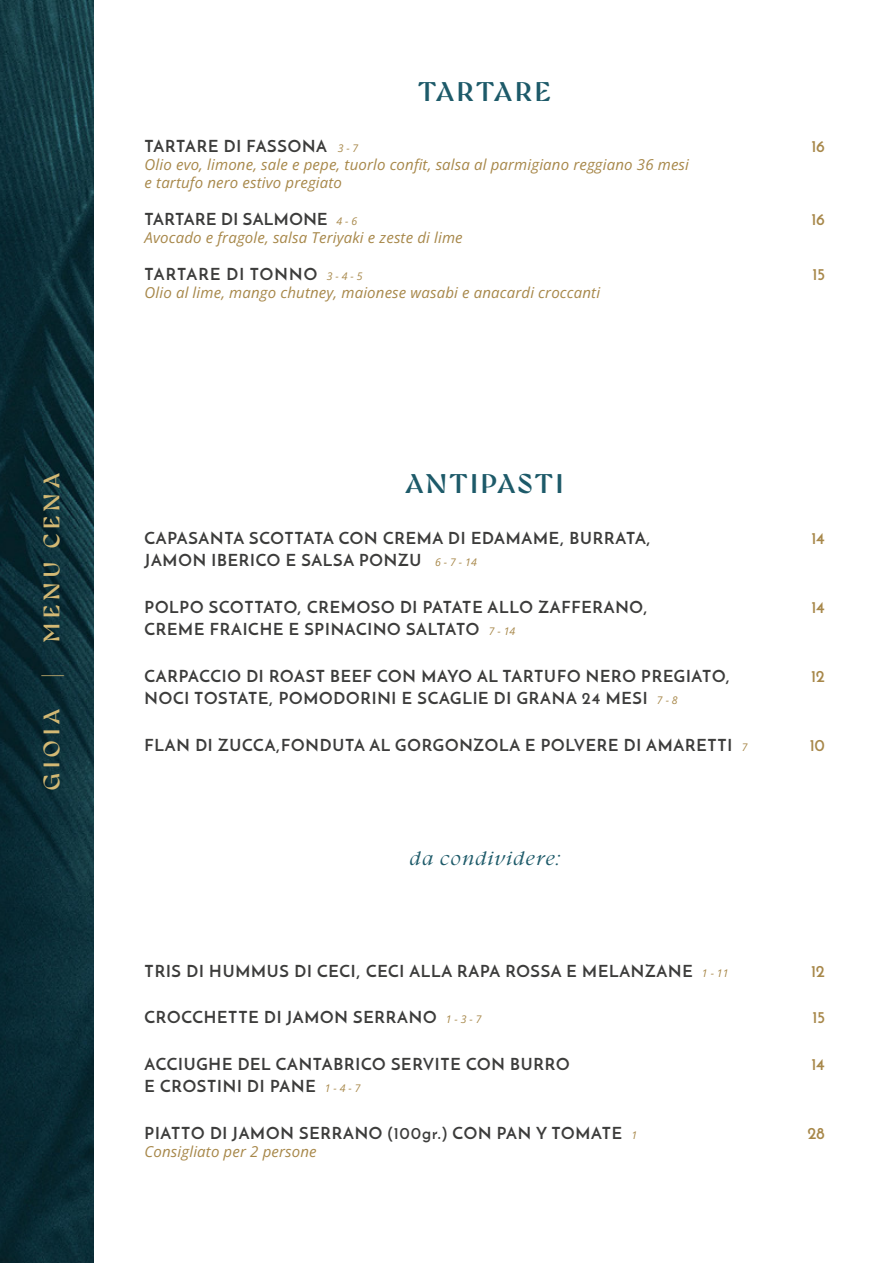
<style>
.page{position:relative;width:893px;height:1263px;background:#fff}
.page>*{position:absolute;margin:0;border:0;box-sizing:border-box;transform-origin:0 0}
.t1{font:300 27px "Gyst Variable Roman";letter-spacing:.11em;color:#1d5a69}
.t2{font:300 22.5px "Gyst Variable Roman";letter-spacing:.225em;color:#d4b974}
.t3{font:italic 300 19.5px "Gyst Variable";letter-spacing:.07em;color:#1d5a69}
.t4{font:700 16.5px/22.5px "Josefin Sans";letter-spacing:.05em;color:#3c3c3b}
.t5{font:700 16.5px "Josefin Sans";letter-spacing:-.02em;color:#a78749}
.t6{font:700 16.5px "Josefin Sans";letter-spacing:.03em;color:#3c3c3b}
.t7{font:700 16.5px "Josefin Sans";letter-spacing:.07em;color:#3c3c3b}
.t8{font:italic 15px/18px "Open Sans";letter-spacing:.01em;color:#a78749}
.s1{font-family:"Open Sans";font-weight:400;font-style:italic;font-size:10.5px;color:#a78749}
</style>
<div class="page">
<img style="left:0;top:0;width:94px;height:1263px">
<h2 class="t2" style="left:39px;top:642px;width:170px;rotate:-90deg">MENU CENA</h2>
<h2 class="t2" style="left:39px;top:676px;width:4px;rotate:-90deg">|</h2>
<h2 class="t2" style="left:39px;top:790px;width:82px;rotate:-90deg">GIOIA</h2>
<h1 class="t1" style="left:419px;top:77px;width:133px">TARTARE</h1>
<p class="t4" style="left:145px;top:135px;width:215px">TARTARE DI FASSONA <span class="s1">3 - 7</span></p>
<p class="t8" style="left:145px;top:155px;width:546px">Olio evo, limone, sale e pepe, tuorlo confit, salsa al parmigiano reggiano 36 mesi e tartufo nero estivo pregiato</p>
<p class="t6" style="left:145px;top:209px;width:214px">TARTARE DI SALMONE <span class="s1">4 - 6</span></p>
<p class="t8" style="left:145px;top:228px;width:320px">Avocado e fragole, salsa Teriyaki e zeste di lime</p>
<p class="t7" style="left:145px;top:263px;width:219px">TARTARE DI TONNO <span class="s1">3 - 4 - 5</span></p>
<p class="t8" style="left:145px;top:283px;width:457px">Olio al lime, mango chutney, maionese wasabi e anacardi croccanti</p>
<p class="t5" style="left:811px;top:136px;width:15px">16</p>
<p class="t5" style="left:811px;top:209px;width:15px">16</p>
<p class="t5" style="left:813px;top:263px;width:14px">15</p>
<h1 class="t1" style="left:406px;top:468px;width:159px">ANTIPASTI</h1>
<p class="t4" style="left:145px;top:527px;width:508px">CAPASANTA SCOTTATA CON CREMA DI EDAMAME, BURRATA,<br>JAMON IBERICO E SALSA PONZU <span class="s1">6 - 7 - 14</span></p>
<p class="t4" style="left:145px;top:596px;width:504px">POLPO SCOTTATO, CREMOSO DI PATATE ALLO ZAFFERANO,<br>CREME FRAICHE E SPINACINO SALTATO <span class="s1">7 - 14</span></p>
<p class="t4" style="left:145px;top:665px;width:587px">CARPACCIO DI ROAST BEEF CON MAYO AL TARTUFO NERO PREGIATO,<br>NOCI TOSTATE, POMODORINI E SCAGLIE DI GRANA 24 MESI <span class="s1">7 - 8</span></p>
<p class="t4" style="left:145px;top:734px;width:604px">FLAN DI ZUCCA,FONDUTA AL GORGONZOLA E POLVERE DI AMARETTI <span class="s1">7</span></p>
<p class="t3" style="left:410px;top:847px;width:151px">da condividere:</p>
<p class="t4" style="left:145px;top:959px;width:585px">TRIS DI HUMMUS DI CECI, CECI ALLA RAPA ROSSA E MELANZANE <span class="s1">1 - 11</span></p>
<p class="t4" style="left:145px;top:1006px;width:338px">CROCCHETTE DI JAMON SERRANO <span class="s1">1 - 3 - 7</span></p>
<p class="t4" style="left:145px;top:1052px;width:426px">ACCIUGHE DEL CANTABRICO SERVITE CON BURRO<br>E CROSTINI DI PANE <span class="s1">1 - 4 - 7</span></p>
<p class="t4" style="left:145px;top:1121px;width:494px">PIATTO DI JAMON SERRANO (100gr.) CON PAN Y TOMATE <span class="s1">1</span></p>
<p class="t8" style="left:145px;top:1142px;width:174px">Consigliato per 2 persone</p>
<p class="t5" style="left:811px;top:528px;width:15px">14</p>
<p class="t5" style="left:811px;top:597px;width:15px">14</p>
<p class="t5" style="left:811px;top:666px;width:15px">12</p>
<p class="t5" style="left:810px;top:735px;width:17px">10</p>
<p class="t5" style="left:811px;top:961px;width:15px">12</p>
<p class="t5" style="left:813px;top:1007px;width:14px">15</p>
<p class="t5" style="left:811px;top:1054px;width:15px">14</p>
<p class="t5" style="left:807px;top:1123px;width:19px">28</p>
</div>
